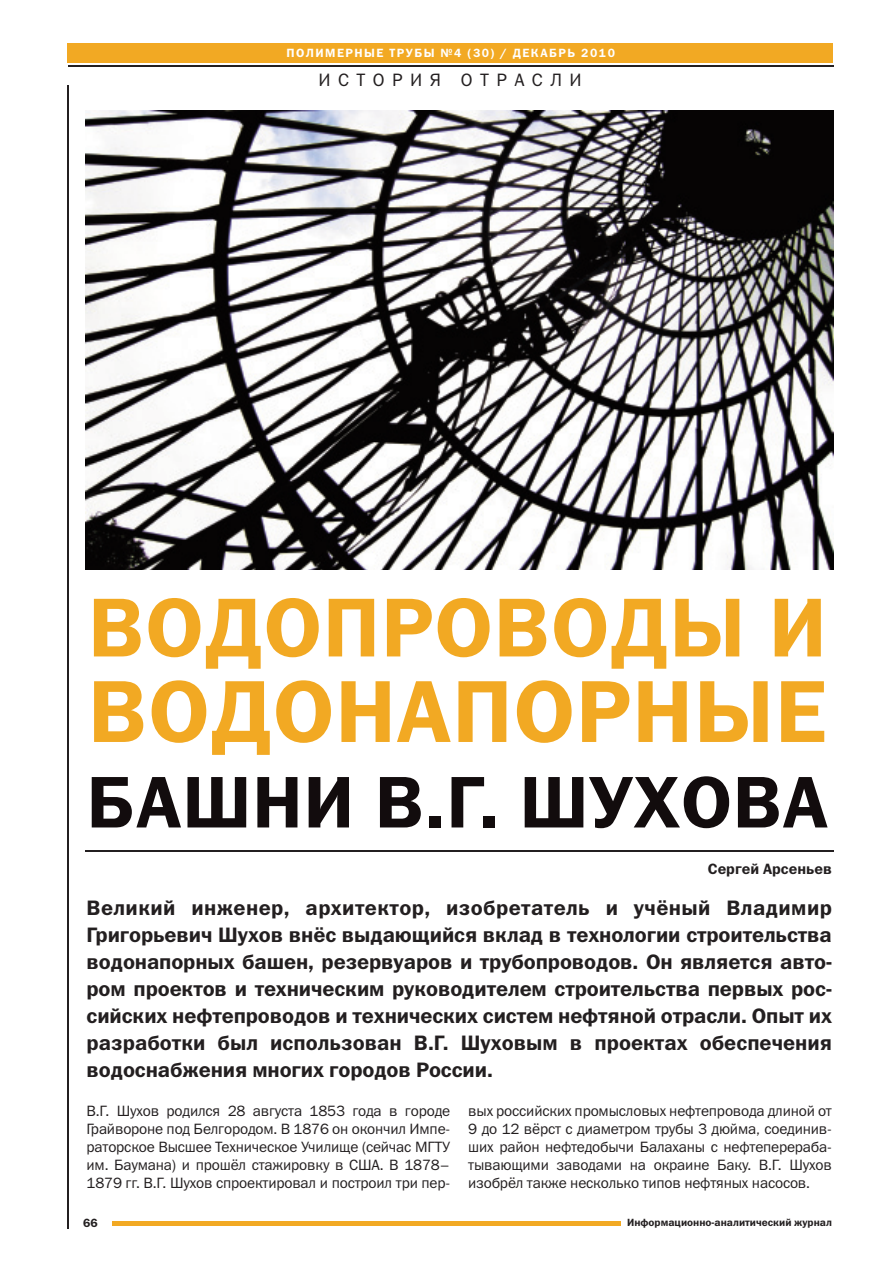
<style>
.page{position:relative;width:893px;height:1263px;background:#fff}
.page>*{position:absolute;margin:0;border:0;box-sizing:border-box;transform-origin:0 0}
.t1{font:88.5px "Franklin Gothic Demi C";letter-spacing:.01em;color:#f2a923}
.t2{font:84px "Franklin Gothic Demi C";letter-spacing:.01em;color:#f2a923}
.t3{font:73.5px "Franklin Gothic Demi C";letter-spacing:.01em;color:#120c0d}
.t4{font:21px/27px "Franklin Gothic Demi C";letter-spacing:-.005em;color:#231f20;text-align:justify}
.t5{font:18px "Franklin Gothic Book C";letter-spacing:.415em;color:#231f20}
.t6{font:15px/18px "Franklin Gothic Book C";letter-spacing:-.01em;color:#231f20;text-align:justify}
.t7{font:15px "Franklin Gothic Demi C";color:#231f20}
.t8{font:12px "Franklin Gothic Demi C";letter-spacing:.12em;color:#fff}
.t9{font:12px "Franklin Gothic Demi C";color:#231f20}
.t10{font:10.5px "Franklin Gothic Demi C";color:#231f20}
</style>
<div class="page">
<hr style="left:67px;top:85px;width:2px;height:1143px;background:#231f20">
<hr style="left:112px;top:1221px;width:509px;height:4px;background:#f2a923">
<hr style="left:68px;top:65px;width:765px;height:2px;background:#231f20">
<div style="left:68px;top:43px;width:765px;height:20px;background:#f2a923"></div>
<hr style="left:85px;top:850px;width:748px;height:2px;background:#231f20">
<img style="left:85px;top:111px;width:748px;height:459px">
<p class="t8" style="left:286px;top:46px;width:330px">ПОЛИМЕРНЫЕ ТРУБЫ №4 (30) / ДЕКАБРЬ 2010</p>
<p class="t5" style="left:318px;top:69px;width:265px">ИСТОРИЯ ОТРАСЛИ</p>
<h2 class="t2" style="left:88px;top:578px;width:740px">ВОДОПРОВОДЫ И</h2>
<h1 class="t1" style="left:88px;top:660px;width:740px">ВОДОНАПОРНЫЕ</h1>
<h3 class="t3" style="left:87px;top:759px;width:743px">БАШНИ В.Г. ШУХОВА</h3>
<p class="t7" style="left:708px;top:860px;width:126px">Сергей Арсеньев</p>
<p class="t4" style="left:87px;top:894px;width:747px">Великий инженер, архитектор, изобретатель и учёный Владимир Григорьевич Шухов внёс выдающийся вклад в технологии строительства водонапорных башен, резервуаров и трубопроводов. Он является авто&shy;ром проектов и техническим руководителем строительства первых рос&shy;сийских нефтепроводов и технических систем нефтяной отрасли. Опыт их разработки был использован В.Г. Шуховым в проектах обеспечения водоснабжения многих городов России.</p>
<p class="t6" style="left:87px;top:1102px;width:365px">В.Г. Шухов родился 28 августа 1853 года в городе Грайвороне под Белгородом. В 1876 он окончил Импе&shy;раторское Высшее Техническое Училище (сейчас МГТУ им. Баумана) и прошёл стажировку в США. В 1878– 1879 гг. В.Г. Шухов спроектировал и построил три пер-</p>
<p class="t6" style="left:468px;top:1102px;width:365px">вых российских промысловых нефтепровода длиной от 9 до 12 вёрст с диаметром трубы 3 дюйма, соединив&shy;ших район нефтедобычи Балаханы с нефтеперераба&shy;тывающими заводами на окраине Баку. В.Г. Шухов изобрёл также несколько типов нефтяных насосов.</p>
<p class="t9" style="left:83px;top:1216px;width:16px">66</p>
<p class="t10" style="left:627px;top:1216px;width:206px">Информационно-аналитический журнал</p>
</div>
